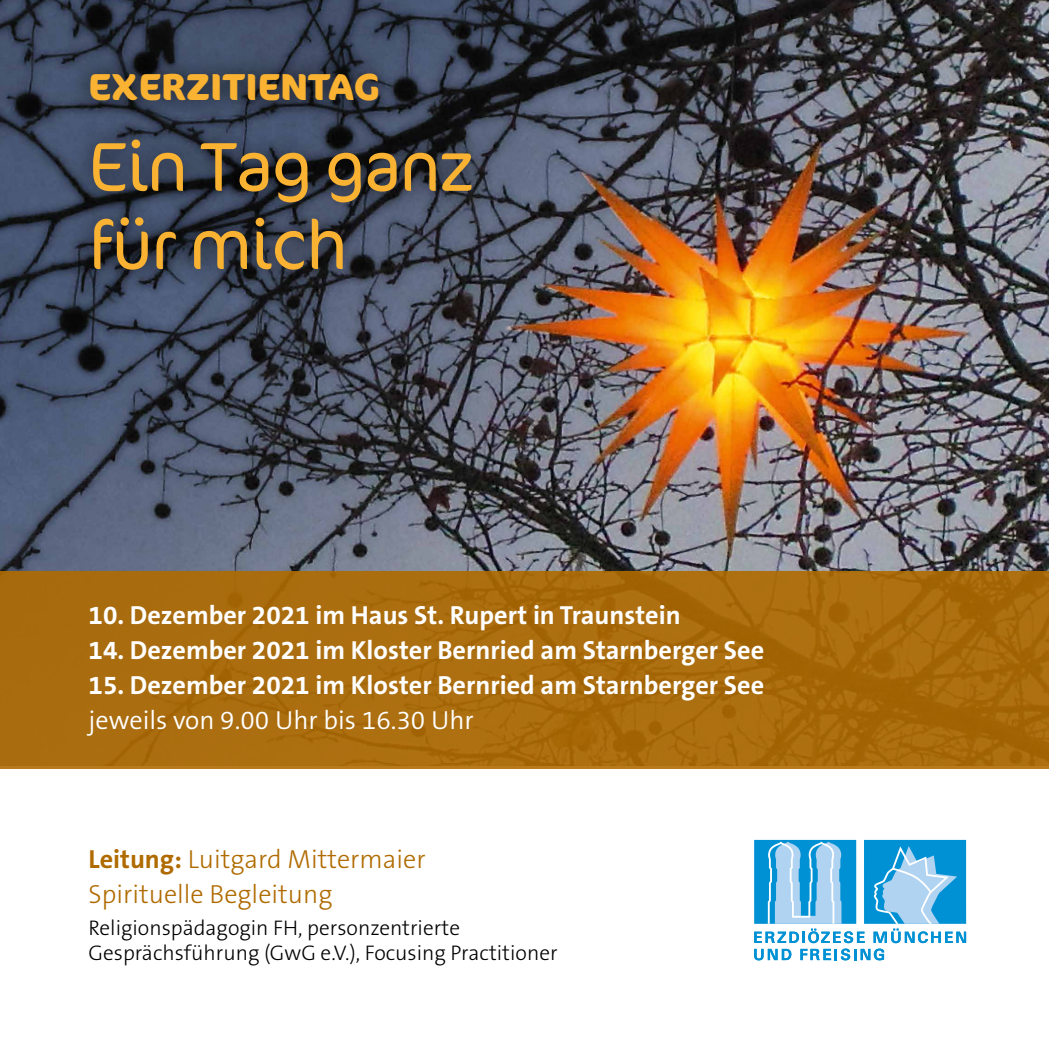
<style>
.page{position:relative;width:1049px;height:1049px;background:#fff}
.page>*{position:absolute;margin:0;border:0;box-sizing:border-box;transform-origin:0 0}
.t1{font:300 70px/78.2px "Cocon";letter-spacing:-.02em;color:#f9b232}
.t2{font:700 37.5px "Cocon";color:#f9b232}
.t3{font:700 26.25px "The Sans B W7";color:#fff}
.t4{font:300 26.25px/35px "The Sans B W3";color:#b06b00}
.t5{font:300 26.25px "The Sans B W4";color:#fff}
.t6{font:300 21.25px/25px "The Sans B W3";color:#000}
.s1{font-family:"The Sans B W7";font-weight:700}
</style>
<div class="page">
<img style="left:0;top:0;width:1049px;height:571px">
<div style="left:754px;top:840px;width:102px;height:84px;background:#0091d4"></div>
<div style="left:864px;top:840px;width:102px;height:84px;background:#0091d4"></div>
<svg style="left:754px;top:842px;width:212px;height:118px"></svg>
<div style="left:0;top:571px;width:1049px;height:198px;background:linear-gradient(to right,#aa6d0f,#a86a0a)"></div>
<div style="left:69px;top:118px;width:424px;height:174px;background:#000;opacity:.75"></div>
<div style="left:67px;top:51px;width:334px;height:73px;background:#000;opacity:.75"></div>
<h2 class="t2" style="left:89px;top:65px;width:293px">EXERZITIENTAG</h2>
<h1 class="t1" style="left:89px;top:129px;width:387px">Ein Tag ganz für mich</h1>
<p class="t3" style="left:89px;top:598px;width:593px">10. Dezember 2021 im Haus St. Rupert in Traunstein</p>
<p class="t3" style="left:89px;top:633px;width:677px">14. Dezember 2021 im Kloster Bernried am Starnberger See</p>
<p class="t3" style="left:89px;top:668px;width:677px">15. Dezember 2021 im Kloster Bernried am Starnberger See</p>
<p class="t5" style="left:89px;top:703px;width:387px">jeweils von 9.00 Uhr bis 16.30 Uhr</p>
<p class="t4" style="left:89px;top:842px;width:339px"><span class="s1">Leitung:</span> Luitgard Mittermaier<br>Spirituelle Begleitung</p>
<p class="t6" style="left:89px;top:916px;width:470px">Religionspädagogin FH, personzentrierte<br>Gesprächsführung (GwG e.V.), Focusing Practitioner</p>
</div>
